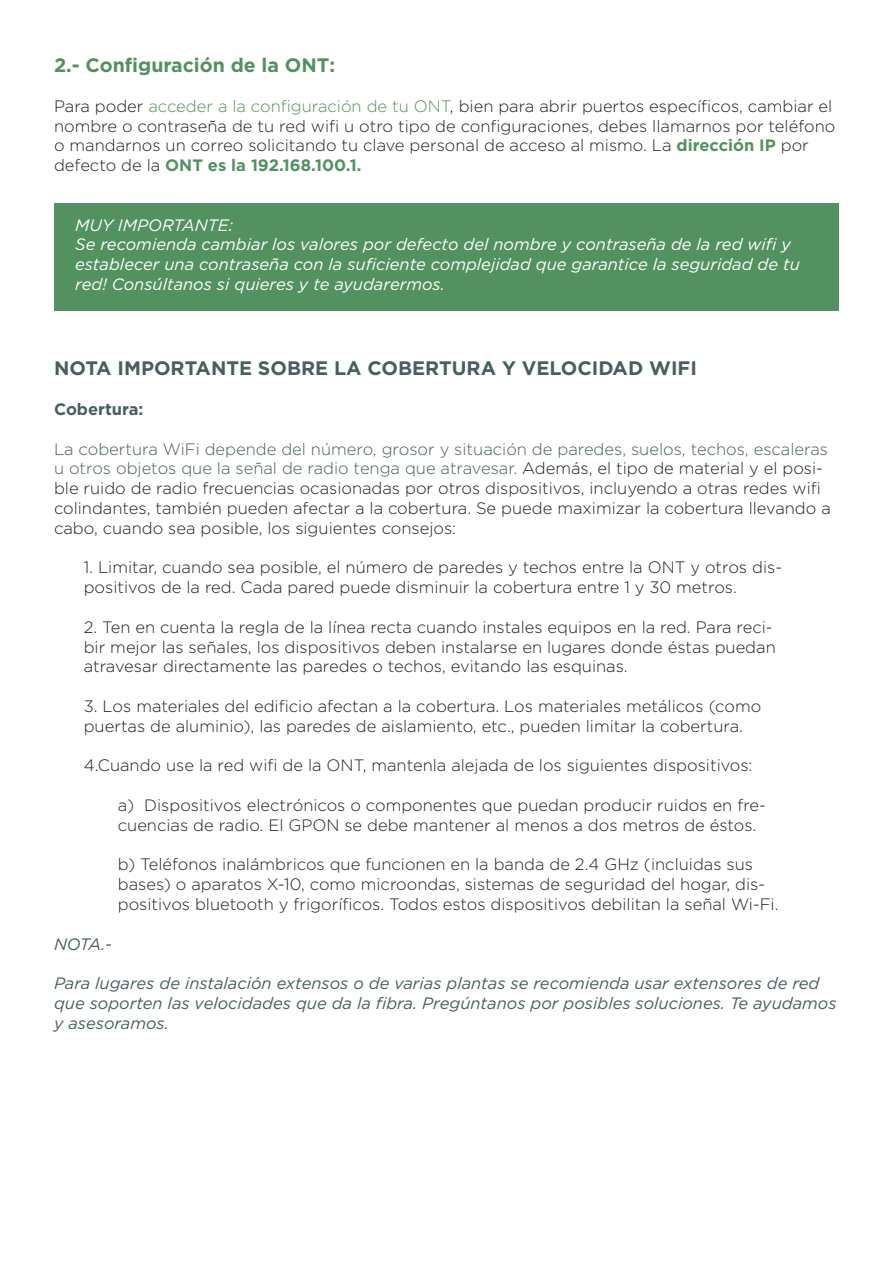
<style>
.page{position:relative;width:893px;height:1263px;background:#fff}
.page>*{position:absolute;margin:0;border:0;box-sizing:border-box;transform-origin:0 0}
.t1{font:700 19.5px "Gotham";color:#495e60}
.t2{font:700 19.5px "Gotham";color:#539160}
.t3{font:300 16.5px/19.8px "Gotham";color:#231f20}
.t4{font:italic 16.5px/19.8px "Gotham";color:#fff}
.t5{font:italic 16.5px/19.8px "Gotham";color:#495e60}
.t6{font:700 16.5px "Gotham";color:#495e60}
.s1{color:#539160}
.s2{font-weight:700;color:#539160}
.s3{color:#495e60}
</style>
<div class="page">
<div style="left:54px;top:203px;width:785px;height:108px;background:#539160"></div>
<p class="t2" style="left:54px;top:54px;width:283px">2.- Configuración de la ONT:</p>
<p class="t3" style="left:54px;top:96px;width:783px">Para poder <span class="s1">acceder a la configuración de tu ONT</span>, bien para abrir puertos específicos, cambiar el nombre o contraseña de tu red wifi u otro tipo de configuraciones, debes llamarnos por teléfono o mandarnos un correo solicitando tu clave personal de acceso al mismo. La <span class="s2">dirección IP</span> por defecto de la <span class="s2">ONT es la 192.168.100.1.</span></p>
<p class="t4" style="left:75px;top:215px;width:726px">MUY IMPORTANTE:<br>Se recomienda cambiar los valores por defecto del nombre y contraseña de la red wifi y establecer una contraseña con la suficiente complejidad que garantice la seguridad de tu red! Consúltanos si quieres y te ayudarermos.</p>
<p class="t1" style="left:54px;top:357px;width:644px">NOTA IMPORTANTE SOBRE LA COBERTURA Y VELOCIDAD WIFI</p>
<p class="t6" style="left:54px;top:400px;width:91px">Cobertura:</p>
<p class="t3" style="left:54px;top:439px;width:778px"><span class="s3">La cobertura WiFi depende del número, grosor y situación de paredes, suelos, techos, escaleras u otros objetos que la señal de radio tenga que atravesar.</span> Además, el tipo de material y el posi&shy;ble ruido de radio frecuencias ocasionadas por otros dispositivos, incluyendo a otras redes wifi colindantes, también pueden afectar a la cobertura. Se puede maximizar la cobertura llevando a cabo, cuando sea posible, los siguientes consejos:</p>
<p class="t3" style="left:84px;top:557px;width:700px">1. Limitar, cuando sea posible, el número de paredes y techos entre la ONT y otros dis&shy;positivos de la red. Cada pared puede disminuir la cobertura entre 1 y 30 metros.</p>
<p class="t3" style="left:84px;top:617px;width:693px">2. Ten en cuenta la regla de la línea recta cuando instales equipos en la red. Para reci&shy;bir mejor las señales, los dispositivos deben instalarse en lugares donde éstas puedan atravesar directamente las paredes o techos, evitando las esquinas.</p>
<p class="t3" style="left:84px;top:696px;width:679px">3. Los materiales del edificio afectan a la cobertura. Los materiales metálicos (como puertas de aluminio), las paredes de aislamiento, etc., pueden limitar la cobertura.</p>
<p class="t3" style="left:84px;top:755px;width:670px">4.Cuando use la red wifi de la ONT, mantenla alejada de los siguientes dispositivos:</p>
<p class="t3" style="left:118px;top:795px;width:650px">a) Dispositivos electrónicos o componentes que puedan producir ruidos en fre&shy;cuencias de radio. El GPON se debe mantener al menos a dos metros de éstos.</p>
<p class="t3" style="left:118px;top:854px;width:662px">b) Teléfonos inalámbricos que funcionen en la banda de 2.4 GHz (incluidas sus bases) o aparatos X-10, como microondas, sistemas de seguridad del hogar, dis&shy;positivos bluetooth y frigoríficos. Todos estos dispositivos debilitan la señal Wi-Fi.</p>
<p class="t5" style="left:54px;top:934px;width:60px">NOTA.-</p>
<p class="t5" style="left:54px;top:973px;width:784px">Para lugares de instalación extensos o de varias plantas se recomienda usar extensores de red que soporten las velocidades que da la fibra. Pregúntanos por posibles soluciones. Te ayudamos y asesoramos.</p>
</div>
